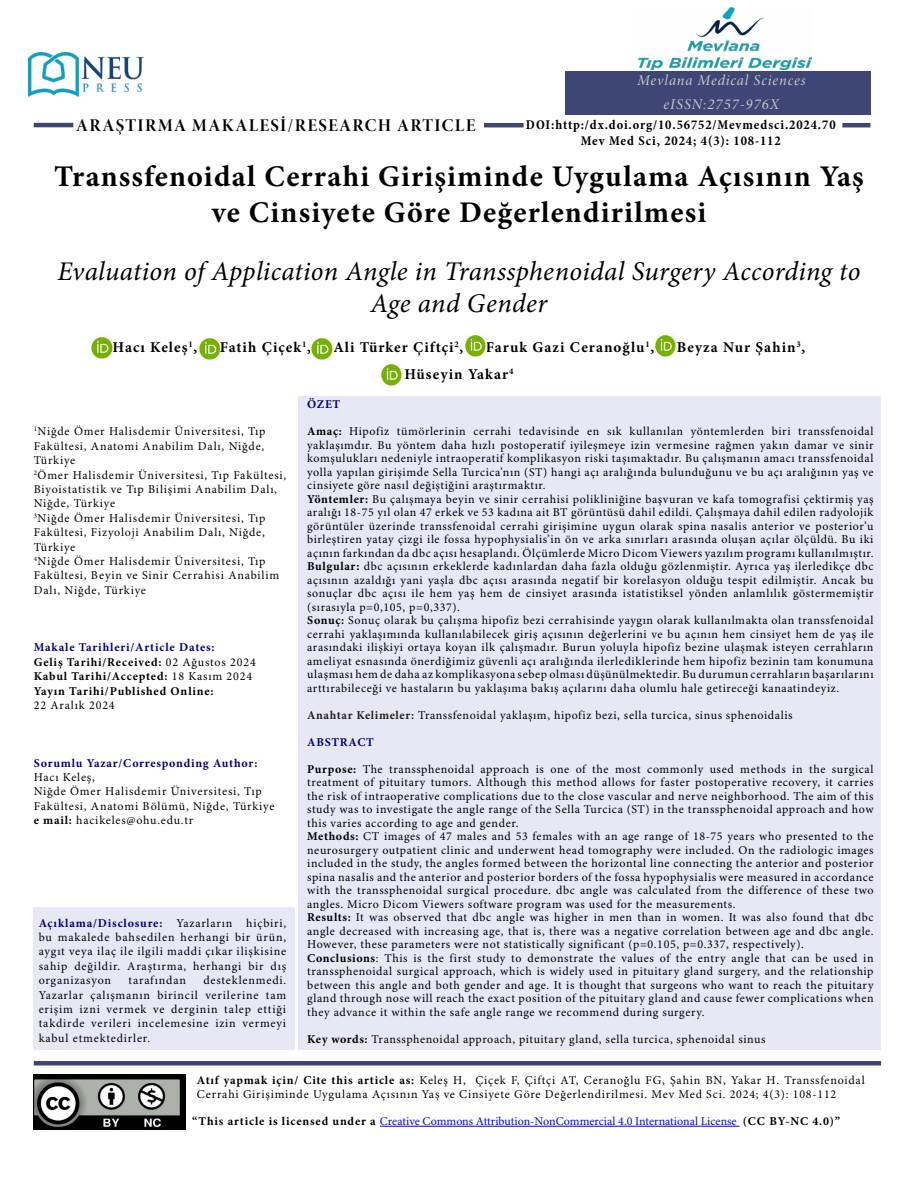
<style>
.page{position:relative;width:918px;height:1188px;background:#fff}
.page>*{position:absolute;margin:0;border:0;box-sizing:border-box;transform-origin:0 0}
.t1{font:700 30px/36px "Minion Pro";letter-spacing:.04em;color:#000;text-align:center}
.t2{font:italic 27px/32.4px "Minion Pro";letter-spacing:.01em;color:#000;text-align:center}
.t3{font:18px "Minion Pro Bold Disp";letter-spacing:.08em;color:#000}
.t4{font:700 15px "Minion Pro";letter-spacing:.07em;color:#000}
.t5{font:15px/24px "Minion Pro It Subh";letter-spacing:.065em;color:#cbcbcb;text-align:center}
.t6{font:700 condensed 13.5px/16.2px "Minion Pro";letter-spacing:.065em;color:#000;text-align:center}
.t7{font:12px/13.5px "Minion Pro";letter-spacing:.05em;color:#000}
.t8{font:700 12px/14.4px "Minion Pro";letter-spacing:.07em;color:#000}
.t9{font:12px "Minion Pro";letter-spacing:-.005em;color:#00f}
.t10{font:700 12px "Minion Pro";letter-spacing:.06em;color:#000080}
.t11{font:12px "Minion Pro";letter-spacing:.07em;color:#000}
.s1{font-weight:700}
.s2{font-weight:700;color:#231f20}
.s3{color:#000080}
.s4{font-weight:400}
.s5{font-weight:700;color:#000080}
.s6{font-weight:700;color:#000}
</style>
<div class="page">
<div style="left:34px;top:908px;width:261px;height:142px;background:#e7e8f3"></div>
<div style="left:299px;top:396px;width:582px;height:654px;background:#e7e8f3"></div>
<hr style="left:34px;top:123px;width:39px;height:4px;background:#3e4676">
<hr style="left:380px;top:1126px;width:359px;height:1px;background:#00f">
<div style="left:34px;top:1061px;width:847px;height:5px;background:#3e4676"></div>
<img style="left:34px;top:1075px;width:151px;height:54px">
<img style="left:199px;top:336px;width:20px;height:24px">
<img style="left:311px;top:337px;width:22px;height:23px">
<hr style="left:484px;top:123px;width:40px;height:4px;background:#3e4676">
<hr style="left:842px;top:123px;width:28px;height:4px;background:#3e4676">
<img style="left:464px;top:334px;width:23px;height:23px">
<img style="left:91px;top:336px;width:22px;height:23px">
<img style="left:654px;top:334px;width:22px;height:23px">
<img style="left:380px;top:363px;width:23px;height:23px">
<div style="left:565px;top:71px;width:306px;height:44px;background:#3e4675"></div>
<img style="left:29px;top:53px;width:115px;height:43px">
<img style="left:638px;top:7px;width:174px;height:63px">
<p class="t5" style="left:637px;top:69px;width:170px">Mevlana Medical Sciences eISSN:2757-976X</p>
<h3 class="t3" style="left:76px;top:115px;width:401px">ARAŞTIRMA MAKALESİ/RESEARCH ARTICLE</h3>
<p class="t6" style="left:526px;top:117px;width:311px">DOI:http:/dx.doi.org/10.56752/Mevmedsci.2024.70<br>Mev Med Sci, 2024; 4(3): 108-112</p>
<h1 class="t1" style="left:54px;top:158px;width:811px">Transsfenoidal Cerrahi Girişiminde Uygulama Açısının Yaş ve Cinsiyete Göre Değerlendirilmesi</h1>
<h2 class="t2" style="left:57px;top:255px;width:805px">Evaluation of Application Angle in Transsphenoidal Surgery According to<br>Age and Gender</h2>
<p class="t4" style="left:113px;top:337px;width:86px">Hacı Keleş<sup>1</sup>,</p>
<p class="t4" style="left:220px;top:337px;width:93px">Fatih Çiçek<sup>1</sup>,</p>
<p class="t4" style="left:333px;top:337px;width:131px">Ali Türker Çiftçi<sup>2</sup>,</p>
<p class="t4" style="left:486px;top:337px;width:170px">Faruk Gazi Ceranoğlu<sup>1</sup>,</p>
<p class="t4" style="left:677px;top:337px;width:130px">Beyza Nur Şahin<sup>3</sup>,</p>
<p class="t4" style="left:404px;top:364px;width:111px">Hüseyin Yakar<sup>4</sup></p>
<p class="t10" style="left:307px;top:396px;width:35px">ÖZET</p>
<p class="t7" style="left:307px;top:425px;width:568px"><span class="s1">Amaç:</span> Hipofiz tümörlerinin cerrahi tedavisinde en sık kullanılan yöntemlerden biri transsfenoidal yaklaşımdır. Bu yöntem daha hızlı postoperatif iyileşmeye izin vermesine rağmen yakın damar ve sinir komşulukları nedeniyle intraoperatif komplikasyon riski taşımaktadır. Bu çalışmanın amacı transsfenoidal yolla yapılan girişimde Sella Turcica’nın (ST) hangi açı aralığında bulunduğunu ve bu açı aralığının yaş ve cinsiyete göre nasıl değiştiğini araştırmaktır.<br><span class="s1">Yöntemler:</span> Bu çalışmaya beyin ve sinir cerrahisi polikliniğine başvuran ve kafa tomografisi çektirmiş yaş aralığı 18-75 yıl olan 47 erkek ve 53 kadına ait BT görüntüsü dahil edildi. Çalışmaya dahil edilen radyolojik görüntüler üzerinde transsfenoidal cerrahi girişimine uygun olarak spina nasalis anterior ve posterior’u birleştiren yatay çizgi ile fossa hypophysialis’in ön ve arka sınırları arasında oluşan açılar ölçüldü. Bu iki açının farkından da dbc açısı hesaplandı. Ölçümlerde Micro Dicom Viewers yazılım programı kullanılmıştır.<br><span class="s1">Bulgular:</span> dbc açısının erkeklerde kadınlardan daha fazla olduğu gözlenmiştir. Ayrıca yaş ilerledikçe dbc açısının azaldığı yani yaşla dbc açısı arasında negatif bir korelasyon olduğu tespit edilmiştir. Ancak bu sonuçlar dbc açısı ile hem yaş hem de cinsiyet arasında istatistiksel yönden anlamlılık göstermemiştir (sırasıyla p=0,105, p=0,337).<br><span class="s1">Sonuç:</span> Sonuç olarak bu çalışma hipofiz bezi cerrahisinde yaygın olarak kullanılmakta olan transsfenoidal cerrahi yaklaşımında kullanılabilecek giriş açısının değerlerini ve bu açının hem cinsiyet hem de yaş ile arasındaki ilişkiyi ortaya koyan ilk çalışmadır. Burun yoluyla hipofiz bezine ulaşmak isteyen cerrahların ameliyat esnasında önerdiğimiz güvenli açı aralığında ilerlediklerinde hem hipofiz bezinin tam konumuna ulaşması hem de daha az komplikasyona sebep olması düşünülmektedir. Bu durumun cerrahların başarılarını arttırabileceği ve hastaların bu yaklaşıma bakış açılarını daha olumlu hale getireceği kanaatindeyiz.</p>
<p class="t7" style="left:307px;top:708px;width:487px"><span class="s2">Anahtar Kelimeler:</span> Transsfenoidal yaklaşım, hipofiz bezi, sella turcica, sinus sphenoidalis</p>
<p class="t10" style="left:307px;top:733px;width:68px">ABSTRACT</p>
<p class="t7" style="left:307px;top:762px;width:568px"><span class="s1">Purpose:</span> The transsphenoidal approach is one of the most commonly used methods in the surgical treatment of pituitary tumors. Although this method allows for faster postoperative recovery, it carries the risk of intraoperative complications due to the close vascular and nerve neighborhood. The aim of this study was to investigate the angle range of the Sella Turcica (ST) in the transsphenoidal approach and how this varies according to age and gender.<br><span class="s1">Methods:</span> CT images of 47 males and 53 females with an age range of 18-75 years who presented to the neurosurgery outpatient clinic and underwent head tomography were included. On the radiologic images included in the study, the angles formed between the horizontal line connecting the anterior and posterior spina nasalis and the anterior and posterior borders of the fossa hypophysialis were measured in accordance with the transsphenoidal surgical procedure. dbc angle was calculated from the difference of these two angles. Micro Dicom Viewers software program was used for the measurements.<br><span class="s1">Results:</span> It was observed that dbc angle was higher in men than in women. It was also found that dbc angle decreased with increasing age, that is, there was a negative correlation between age and dbc angle.<br>However, these parameters were not statistically significant (p=0.105, p=0.337, respectively).<br><span class="s1">Conclusions</span>: This is the first study to demonstrate the values of the entry angle that can be used in transsphenoidal surgical approach, which is widely used in pituitary gland surgery, and the relationship between this angle and both gender and age. It is thought that surgeons who want to reach the pituitary gland through nose will reach the exact position of the pituitary gland and cause fewer complications when they advance it within the safe angle range we recommend during surgery.</p>
<p class="t7" style="left:307px;top:1032px;width:460px"><span class="s1">Key words:</span> Transsphenoidal approach, pituitary gland, sella turcica, sphenoidal sinus</p>
<p class="t7" style="left:197px;top:1073px;width:669px;line-height:14.4px"><span class="s1">Atıf yapmak için/ Cite this article as:</span> Keleş H, Çiçek F, Çiftçi AT, Ceranoğlu FG, Şahin BN, Yakar H. Transsfenoidal<br>Cerrahi Girişiminde Uygulama Açısının Yaş ve Cinsiyete Göre Değerlendirilmesi. Mev Med Sci. 2024; 4(3): 108-112</p>
<p class="t7" style="left:34px;top:425px;width:254px;line-height:14.4px"><sup>1</sup>Niğde Ömer Halisdemir Üniversitesi, Tıp Fakültesi, Anatomi Anabilim Dalı, Niğde, Türkiye<br><sup>2</sup>Ömer Halisdemir Üniversitesi, Tıp Fakültesi, Biyoistatistik ve Tıp Bilişimi Anabilim Dalı, Niğde, Türkiye<br><sup>3</sup>Niğde Ömer Halisdemir Üniversitesi, Tıp Fakültesi, Fizyoloji Anabilim Dalı, Niğde, Türkiye<br><sup>4</sup>Niğde Ömer Halisdemir Üniversitesi, Tıp Fakültesi, Beyin ve Sinir Cerrahisi Anabilim Dalı, Niğde, Türkiye</p>
<p class="t8" style="left:34px;top:640px;width:223px"><span class="s3">Makale Tarihleri/Article Dates:<br></span>Geliş Tarihi/Received: <span class="s4">02 Ağustos 2024<br></span>Kabul Tarihi/Accepted: <span class="s4">18 Kasım 2024<br></span>Yayın Tarihi/Published Online:</p>
<p class="t11" style="left:34px;top:698px;width:82px">22 Aralık 2024</p>
<p class="t10" style="left:34px;top:754px;width:225px">Sorumlu Yazar/Corresponding Author:</p>
<p class="t7" style="left:34px;top:770px;width:242px;line-height:14.4px">Hacı Keleş,<br>Niğde Ömer Halisdemir Üniversitesi, Tıp<br>Fakültesi, Anatomi Bölümü, Niğde, Türkiye <span class="s1">e mail:</span> hacikeles@ohu.edu.tr</p>
<p class="t7" style="left:39px;top:916px;width:249px;line-height:14.4px;text-align:justify"><span class="s5">Açıklama/Disclosure:</span> Yazarların hiçbiri, bu makalede bahsedilen herhangi bir ürün, aygıt veya ilaç ile ilgili maddi çıkar ilişkisine sahip değildir. Araştırma, herhangi bir dış organizasyon</p>
<p class="t7" style="left:39px;top:974px;width:249px;line-height:14.4px;text-align:justify;text-indent:165px">desteklenmedi.<br>Yazarlar çalışmanın birincil verilerine tam erişim izni vermek ve derginin talep ettiği takdirde verileri incelemesine izin vermeyi kabul etmektedirler.</p>
<p class="t11" style="left:129px;top:973px;width:59px">tarafından</p>
<p class="t9" style="left:192px;top:1114px;width:650px"><span class="s6">“This article is licensed under a</span> Creative Commons Attribution-NonCommercial 4.0 International License <span class="s6">(CC BY-NC 4.0)”</span></p>
</div>
